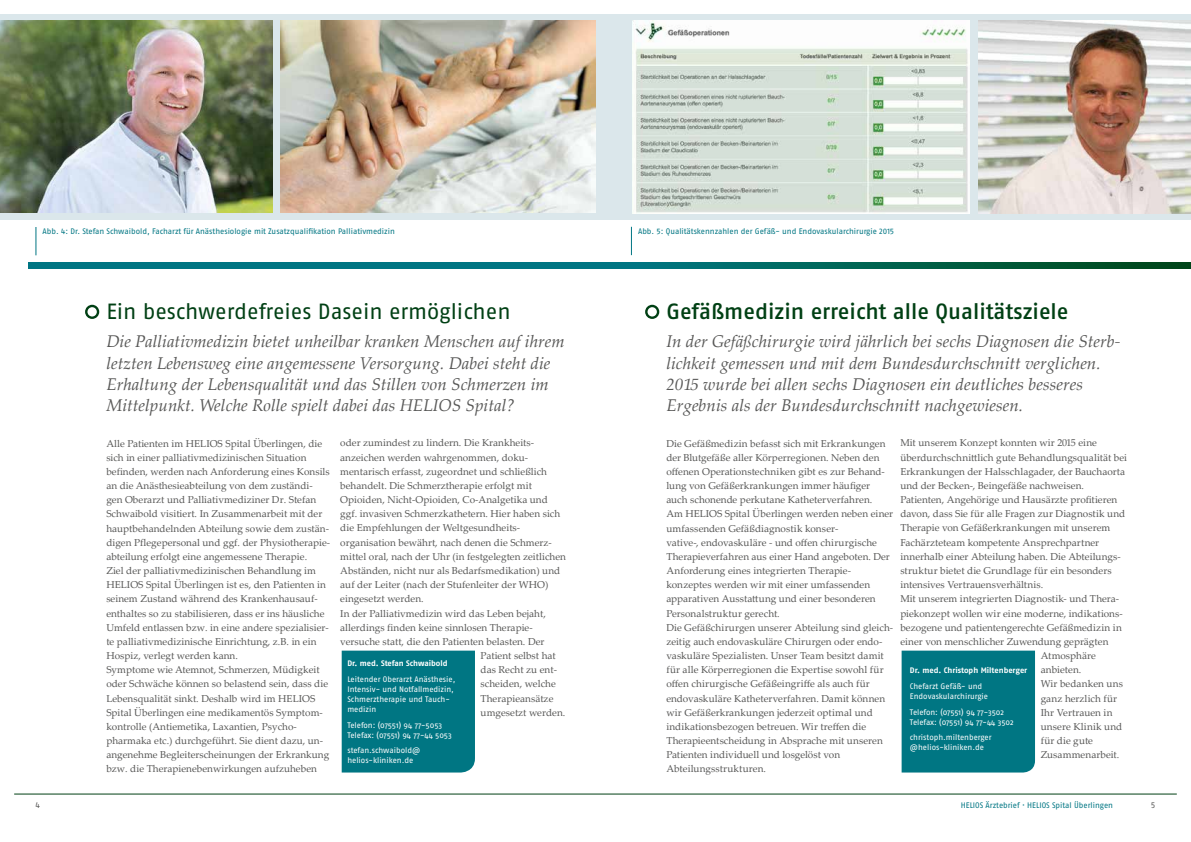
<style>
.page{position:relative;width:1191px;height:842px;background:#fff}
.page>*{position:absolute;margin:0;border:0;box-sizing:border-box;transform-origin:0 0}
.t1{font:500 22px "Fago Pro";color:#004014}
.t2{font:22px "Fago Pro";letter-spacing:-.005em;color:#004014}
.t3{font:italic 17px/21.3px "Palatino Linotype";color:#575756}
.t4{font:10px/14.2px "Palatino Linotype";color:#575756}
.t5{font:10px "Palatino Linotype";letter-spacing:.02em;color:#575756}
.t6{font:8px/10px "Fago Pro";color:#fff}
.t7{font:8px "Fago Pro";color:#007683}
.t8{font:700 8px "Fago Pro";color:#fff}
.t9{font:8px "Fago Pro";color:#575756}
</style>
<div class="page">
<hr style="left:14px;top:794px;width:1162px;height:1px;background:#004014">
<div style="left:0;top:14px;width:1191px;height:206px;background:#dbe7eb"></div>
<svg style="left:28px;top:262px;width:1163px;height:7px;background:#006a68"></svg>
<svg style="left:631px;top:227px;width:1px;height:28px"></svg>
<svg style="left:645px;top:305px;width:14px;height:14px"></svg>
<svg style="left:35px;top:227px;width:1px;height:28px"></svg>
<div style="left:901px;top:651px;width:134px;height:121px;background:#007683"></div>
<img style="left:632px;top:21px;width:337px;height:192px">
<svg style="left:85px;top:305px;width:14px;height:14px"></svg>
<div style="left:342px;top:651px;width:133px;height:121px;background:#007683"></div>
<img style="left:0;top:21px;width:272px;height:192px">
<img style="left:280px;top:21px;width:315px;height:192px">
<img style="left:978px;top:21px;width:213px;height:192px">
<p class="t7" style="left:43px;top:226px;width:354px">Abb. 4: Dr. Stefan Schwaibold, Facharzt für Anästhesiologie mit Zusatzqualifikation Palliativmedizin</p>
<h1 class="t2" style="left:106px;top:298px;width:406px">Ein beschwerdefreies Dasein ermöglichen</h1>
<p class="t3" style="left:106px;top:330px;width:460px">Die Palliativmedizin bietet unheilbar kranken Menschen auf ihrem letzten Lebensweg eine angemessene Versorgung. Dabei steht die Erhaltung der Lebensqualität und das Stillen von Schmerzen im Mittelpunkt. Welche Rolle spielt dabei das HELIOS Spital?</p>
<p class="t4" style="left:106px;top:436px;width:225px">Alle Patienten im HELIOS Spital Überlingen, die sich in einer palliativmedizinischen Situation befinden, werden nach Anforderung eines Konsils an die Anästhesieabteilung von dem zuständi&shy;gen Oberarzt und Palliativmediziner Dr. Stefan Schwaibold visitiert. In Zusammenarbeit mit der hauptbehandelnden Abteilung sowie dem zustän&shy;digen Pflegepersonal und ggf. der Physiotherapie&shy;abteilung erfolgt eine angemessene Therapie.<br>Ziel der palliativmedizinischen Behandlung im HELIOS Spital Überlingen ist es, den Patienten in seinem Zustand während des Krankenhausauf&shy;enthaltes so zu stabilisieren, dass er ins häusliche Umfeld entlassen bzw. in eine andere spezialisier&shy;te palliativmedizinische Einrichtung, z.B. in ein Hospiz, verlegt werden kann.<br>Symptome wie Atemnot, Schmerzen, Müdigkeit oder Schwäche können so belastend sein, dass die Lebensqualität sinkt. Deshalb wird im HELIOS Spital Überlingen eine medikamentös Symptom&shy;kontrolle (Antiemetika, Laxantien, Psycho&shy;pharmaka etc.) durchgeführt. Sie dient dazu, un&shy;angenehme Begleiterscheinungen der Erkrankung bzw. die Therapienebenwirkungen aufzuheben</p>
<p class="t4" style="left:340px;top:435px;width:195px">oder zumindest zu lindern. Die Krankheits-</p>
<p class="t4" style="left:340px;top:450px;width:189px">anzeichen werden wahrgenommen, doku-</p>
<p class="t4" style="left:340px;top:464px;width:208px">mentarisch erfasst, zugeordnet und schließlich</p>
<p class="t4" style="left:340px;top:478px;width:193px">behandelt. Die Schmerztherapie erfolgt mit</p>
<p class="t4" style="left:340px;top:492px;width:209px">Opioiden, Nicht-Opioiden, Co-Analgetika und</p>
<p class="t4" style="left:340px;top:506px;width:221px">ggf. invasiven Schmerzkathetern. Hier haben sich</p>
<p class="t4" style="left:340px;top:521px;width:181px">die Empfehlungen der Weltgesundheits-</p>
<p class="t4" style="left:340px;top:535px;width:213px">organisation bewährt, nach denen die Schmerz-</p>
<p class="t4" style="left:340px;top:549px;width:227px">mittel oral, nach der Uhr (in festgelegten zeitlichen</p>
<p class="t4" style="left:340px;top:563px;width:221px">Abständen, nicht nur als Bedarfsmedikation) und</p>
<p class="t4" style="left:340px;top:577px;width:210px">auf der Leiter (nach der Stufenleiter der WHO)</p>
<p class="t4" style="left:340px;top:591px;width:85px">eingesetzt werden.</p>
<p class="t4" style="left:340px;top:606px;width:207px">In der Palliativmedizin wird das Leben bejaht,</p>
<p class="t4" style="left:340px;top:620px;width:194px">allerdings finden keine sinnlosen Therapie-</p>
<p class="t4" style="left:340px;top:634px;width:206px">versuche statt, die den Patienten belasten. Der</p>
<p class="t4" style="left:480px;top:648px;width:77px">Patient selbst hat</p>
<p class="t4" style="left:480px;top:662px;width:78px">das Recht zu ent-</p>
<p class="t4" style="left:480px;top:676px;width:77px">scheiden, welche</p>
<p class="t4" style="left:480px;top:691px;width:74px">Therapieansätze</p>
<p class="t4" style="left:480px;top:705px;width:86px">umgesetzt werden.</p>
<p class="t8" style="left:347px;top:659px;width:102px">Dr. med. Stefan Schwaibold</p>
<p class="t6" style="left:347px;top:674px;width:109px">Leitender Oberarzt Anästhesie,<br>Intensiv- und Notfallmedizin,<br>Schmerztherapie und Tauch&shy;medizin</p>
<p class="t6" style="left:347px;top:720px;width:106px">Telefon: (07551) 94 77-5053<br>Telefax: (07551) 94 77-44 5053</p>
<p class="t6" style="left:347px;top:745px;width:74px">stefan.schwaibold@ helios-kliniken.de</p>
<p class="t7" style="left:638px;top:226px;width:257px">Abb. 5: Qualitätskennzahlen der Gefäß- und Endovaskularchirurgie 2015</p>
<h1 class="t1" style="left:666px;top:298px;width:403px">Gefäßmedizin erreicht alle Qualitätsziele</h1>
<p class="t3" style="left:666px;top:330px;width:455px">In der Gefäßchirurgie wird jährlich bei sechs Diagnosen die Sterb&shy;lichkeit gemessen und mit dem Bundesdurchschnitt verglichen.<br>2015 wurde bei allen sechs Diagnosen ein deutliches besseres Ergebnis als der Bundesdurchschnitt nachgewiesen.</p>
<p class="t4" style="left:666px;top:436px;width:228px">Die Gefäßmedizin befasst sich mit Erkrankungen der Blutgefäße aller Körperregionen. Neben den offenen Operationstechniken gibt es zur Behand&shy;lung von Gefäßerkrankungen immer häufiger auch schonende perkutane Katheterverfahren.<br>Am HELIOS Spital Überlingen werden neben einer umfassenden Gefäßdiagnostik konser-<br>vative-, endovaskuläre - und offen chirurgische Therapieverfahren aus einer Hand angeboten. Der Anforderung eines integrierten Therapie&shy;konzeptes werden wir mit einer umfassenden apparativen Ausstattung und einer besonderen Personalstruktur gerecht.<br>Die Gefäßchirurgen unserer Abteilung sind gleich&shy;zeitig auch endovaskuläre Chirurgen oder endo&shy;vaskuläre Spezialisten. Unser Team besitzt damit für alle Körperregionen die Expertise sowohl für offen chirurgische Gefäßeingriffe als auch für endovaskuläre Katheterverfahren. Damit können wir Gefäßerkrankungen jederzeit optimal und indikationsbezogen betreuen. Wir treffen die Therapieentscheidung in Absprache mit unseren Patienten individuell und losgelöst von Abteilungsstrukturen.</p>
<p class="t4" style="left:900px;top:435px;width:198px">Mit unserem Konzept konnten wir 2015 eine</p>
<p class="t4" style="left:900px;top:450px;width:228px">überdurchschnittlich gute Behandlungsqualität bei</p>
<p class="t4" style="left:900px;top:464px;width:226px">Erkrankungen der Halsschlagader, der Bauchaorta</p>
<p class="t4" style="left:900px;top:478px;width:185px">und der Becken-, Beingefäße nachweisen.</p>
<p class="t4" style="left:900px;top:492px;width:219px">Patienten, Angehörige und Hausärzte profitieren</p>
<p class="t4" style="left:900px;top:506px;width:226px">davon, dass Sie für alle Fragen zur Diagnostik und</p>
<p class="t4" style="left:900px;top:521px;width:211px">Therapie von Gefäßerkrankungen mit unserem</p>
<p class="t4" style="left:900px;top:535px;width:200px">Fachärzteteam kompetente Ansprechpartner</p>
<p class="t4" style="left:900px;top:549px;width:222px">innerhalb einer Abteilung haben. Die Abteilungs-</p>
<p class="t4" style="left:900px;top:563px;width:213px">struktur bietet die Grundlage für ein besonders</p>
<p class="t4" style="left:900px;top:577px;width:144px">intensives Vertrauensverhältnis.</p>
<p class="t4" style="left:900px;top:591px;width:220px">Mit unserem integrierten Diagnostik- und Thera-</p>
<p class="t4" style="left:900px;top:606px;width:224px">piekonzept wollen wir eine moderne, indikations-</p>
<p class="t4" style="left:900px;top:620px;width:223px">bezogene und patientengerechte Gefäßmedizin in</p>
<p class="t4" style="left:900px;top:634px;width:210px">einer von menschlicher Zuwendung geprägten</p>
<p class="t4" style="left:1040px;top:648px;width:57px">Atmosphäre</p>
<p class="t4" style="left:1040px;top:662px;width:42px">anbieten.</p>
<p class="t4" style="left:1040px;top:676px;width:84px">Wir bedanken uns</p>
<p class="t4" style="left:1040px;top:691px;width:78px">ganz herzlich für</p>
<p class="t4" style="left:1040px;top:705px;width:73px">Ihr Vertrauen in</p>
<p class="t5" style="left:1040px;top:719px;width:83px">unsere Klinik und</p>
<p class="t4" style="left:1040px;top:733px;width:54px">für die gute</p>
<p class="t4" style="left:1040px;top:747px;width:80px">Zusammenarbeit.</p>
<p class="t8" style="left:910px;top:666px;width:119px">Dr. med. Christoph Miltenberger</p>
<p class="t6" style="left:910px;top:681px;width:80px">Chefarzt Gefäß- und<br>Endovaskularchirurgie</p>
<p class="t6" style="left:910px;top:707px;width:105px">Telefon: (07551) 94 77-3502<br>Telefax: (07551) 94 77-44 3502</p>
<p class="t6" style="left:910px;top:732px;width:83px">christoph.miltenberger @helios-kliniken.de</p>
<p class="t9" style="left:35px;top:800px;width:6px">4</p>
<p class="t7" style="left:960px;top:800px;width:154px">HELIOS Ärztebrief · HELIOS Spital Überlingen</p>
<p class="t9" style="left:1150px;top:800px;width:6px">5</p>
</div>
